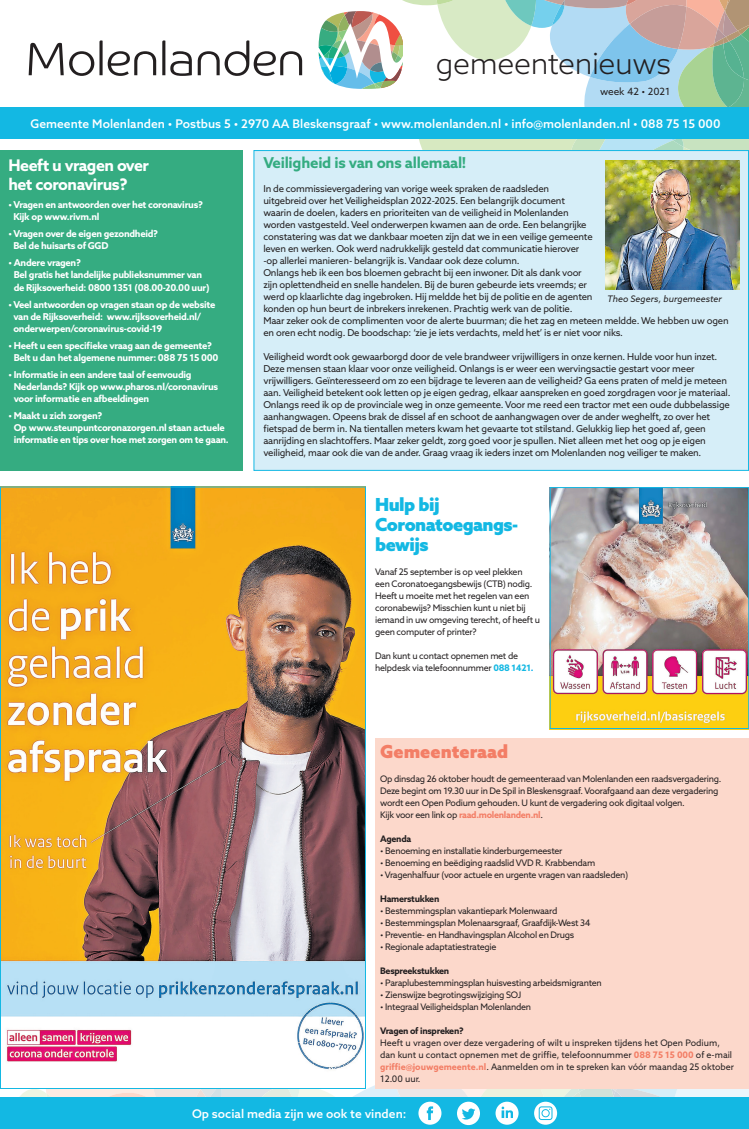
<style>
.page{position:relative;width:749px;height:1129px;background:#fff}
.page>*{position:absolute;margin:0;border:0;box-sizing:border-box;transform-origin:0 0}
.t1{font:300 30px "Azo Sans";letter-spacing:-.015em;color:#231f20}
.t2{font:900 18px/20px "Azo Sans";letter-spacing:-.03em;color:#13b8e3}
.t3{font:900 18px "Azo Sans";color:#f37e66}
.t4{font:700 16px/19.2px "Azo Sans";letter-spacing:-.03em;color:#fff}
.t5{font:700 15px "Azo Sans";letter-spacing:-.015em;color:#35ac81}
.t6{font:500 12px "Azo Sans";color:#fff}
.t7{font:10px "Azo Sans";color:#231f20}
.t8{font:9.5px/12px "Azo Sans";letter-spacing:-.02em;color:#231f20}
.t9{font:700 9.5px/12px "Azo Sans";letter-spacing:-.03em;color:#fff}
.t10{font:9px/12px "Azo Sans";letter-spacing:-.03em;color:#231f20}
.t11{font:9px/12px "Azo Sans";color:#231f20}
.t12{font:700 9px "Azo Sans";letter-spacing:-.03em;color:#231f20}
.t13{font:italic 9px "Azo Sans";color:#231f20}
.s1{font-weight:700;color:#13b8e3}
.s2{font-weight:700;color:#00aeef}
.s3{font-weight:700;color:#f37e66}
</style>
<div class="page">
<svg style="left:417px;top:138px;width:331px;height:12px;background:#bbe1cd"></svg>
<svg style="left:29px;top:40px;width:127px;height:36px"></svg>
<svg style="left:162px;top:40px;width:30px;height:36px"></svg>
<svg style="left:198px;top:40px;width:104px;height:36px"></svg>
<svg style="left:318px;top:0;width:430px;height:107px"></svg>
<div style="left:0;top:1097px;width:748px;height:31px;background:#13b8e3"></div>
<svg style="left:17px;top:1085px;width:731px;height:39px"></svg>
<svg style="left:542px;top:1109px;width:6px;height:7px"></svg>
<div style="left:254px;top:150px;width:494px;height:320px;background:#d6eef8"></div>
<div style="left:253px;top:150px;width:495px;height:321px;border:1px solid #13b8e3"></div>
<div style="left:1px;top:107px;width:747px;height:31px;background:#13b8e3"></div>
<img style="left:605px;top:161px;width:133px;height:128px">
<div style="left:1px;top:150px;width:242px;height:321px;background:#35ac81"></div>
<img style="left:2px;top:488px;width:362px;height:598px">
<div style="left:375px;top:738px;width:373px;height:350px;background:#fcd8cb"></div>
<img style="left:551px;top:489px;width:195px;height:238px">
<div style="left:549px;top:487px;width:199px;height:242px;border:1px solid #13b8e3"></div>
<h1 class="t1" style="left:435px;top:44px;width:237px">gemeentenieuws</h1>
<p class="t7" style="left:600px;top:84px;width:72px">week 42 • 2021</p>
<p class="t6" style="left:31px;top:115px;width:691px">Gemeente Molenlanden • Postbus 5 • 2970 AA Bleskensgraaf • www.molenlanden.nl • info@molenlanden.nl • 088 75 15 000</p>
<h3 class="t4" style="left:9px;top:156px;width:142px">Heeft u vragen over het coronavirus?</h3>
<p class="t9" style="left:13px;top:199px;width:191px;text-indent:-5px">• Vragen en antwoorden over het coronavirus?<br>Kijk op www.rivm.nl</p>
<p class="t9" style="left:13px;top:228px;width:146px;text-indent:-5px">• Vragen over de eigen gezondheid?<br>Bel de huisarts of GGD</p>
<p class="t9" style="left:14px;top:257px;width:197px;text-indent:-5px">• Andere vragen?<br>Bel gratis het landelijke publieksnummer van de Rijksoverheid: 0800 1351 (08.00-20.00 uur)</p>
<p class="t9" style="left:13px;top:298px;width:203px;text-indent:-5px">• Veel antwoorden op vragen staan op de website van de Rijksoverheid: www.rijksoverheid.nl/ onderwerpen/coronavirus-covid-19</p>
<p class="t9" style="left:14px;top:339px;width:206px;text-indent:-5px">• Heeft u een specifieke vraag aan de gemeente?<br>Belt u dan het algemene nummer: 088 75 15 000</p>
<p class="t9" style="left:14px;top:368px;width:206px;text-indent:-5px">• Informatie in een andere taal of eenvoudig<br>Nederlands? Kijk op www.pharos.nl/coronavirus voor informatie en afbeeldingen</p>
<p class="t9" style="left:14px;top:409px;width:216px;text-indent:-5px">• Maakt u zich zorgen?<br>Op www.steunpuntcoronazorgen.nl staan actuele informatie en tips over hoe met zorgen om te gaan.</p>
<h3 class="t5" style="left:263px;top:153px;width:204px">Veiligheid is van ons allemaal!</h3>
<p class="t8" style="left:263px;top:182px;width:466px">In de commissievergadering van vorige week spraken de raadsleden<br>uitgebreid over het Veiligheidsplan 2022-2025. Een belangrijk document<br>waarin de doelen, kaders en prioriteiten van de veiligheid in Molenlanden<br>worden vastgesteld. Veel onderwerpen kwamen aan de orde. Een belangrijke<br>constatering was dat we dankbaar moeten zijn dat we in een veilige gemeente<br>leven en werken. Ook werd nadrukkelijk gesteld dat communicatie hierover<br>-op allerlei manieren- belangrijk is. Vandaar ook deze column.<br>Onlangs heb ik een bos bloemen gebracht bij een inwoner. Dit als dank voor<br>zijn oplettendheid en snelle handelen. Bij de buren gebeurde iets vreemds; er<br>werd op klaarlichte dag ingebroken. Hij meldde het bij de politie en de agenten<br>konden op hun beurt de inbrekers inrekenen. Prachtig werk van de politie.<br>Maar zeker ook de complimenten voor de alerte buurman; die het zag en meteen meldde. We hebben uw ogen en oren echt nodig. De boodschap: ‘zie je iets verdachts, meld het’ is er niet voor niks.</p>
<p class="t8" style="left:263px;top:350px;width:468px">Veiligheid wordt ook gewaarborgd door de vele brandweer vrijwilligers in onze kernen. Hulde voor hun inzet.<br>Deze mensen staan klaar voor onze veiligheid. Onlangs is er weer een wervingsactie gestart voor meer vrijwilligers. Geïnteresseerd om zo een bijdrage te leveren aan de veiligheid? Ga eens praten of meld je meteen aan. Veiligheid betekent ook letten op je eigen gedrag, elkaar aanspreken en goed zorgdragen voor je materiaal.<br>Onlangs reed ik op de provinciale weg in onze gemeente. Voor me reed een tractor met een oude dubbelassige aanhangwagen. Opeens brak de dissel af en schoot de aanhangwagen over de ander weghelft, zo over het fietspad de berm in. Na tientallen meters kwam het gevaarte tot stilstand. Gelukkig liep het goed af, geen aanrijding en slachtoffers. Maar zeker geldt, zorg goed voor je spullen. Niet alleen met het oog op je eigen veiligheid, maar ook die van de ander. Graag vraag ik ieders inzet om Molenlanden nog veiliger te maken.</p>
<p class="t13" style="left:607px;top:293px;width:116px">Theo Segers, burgemeester</p>
<h2 class="t2" style="left:375px;top:493px;width:144px">Hulp bij<br>Coronatoegangs&shy;bewijs</h2>
<p class="t10" style="left:375px;top:565px;width:166px">Vanaf 25 september is op veel plekken<br>een Coronatoegangsbewijs (CTB) nodig.<br>Heeft u moeite met het regelen van een coronabewijs? Misschien kunt u niet bij iemand in uw omgeving terecht, of heeft u geen computer of printer?</p>
<p class="t10" style="left:375px;top:649px;width:160px">Dan kunt u contact opnemen met de helpdesk via telefoonnummer <span class="s1">088 1421</span><span class="s2">.</span></p>
<h2 class="t3" style="left:380px;top:739px;width:129px">Gemeenteraad</h2>
<p class="t10" style="left:380px;top:772px;width:343px">Op dinsdag 26 oktober houdt de gemeenteraad van Molenlanden een raadsvergadering.<br>Deze begint om 19.30 uur in De Spil in Bleskensgraaf. Voorafgaand aan deze vergadering wordt een Open Podium gehouden. U kunt de vergadering ook digitaal volgen.<br>Kijk voor een link op <span class="s3">raad.molenlanden.nl</span>.</p>
<p class="t12" style="left:380px;top:832px;width:33px">Agenda</p>
<p class="t10" style="left:380px;top:844px;width:184px">• Benoeming en installatie kinderburgemeester</p>
<p class="t10" style="left:380px;top:856px;width:216px">• Benoeming en beëdiging raadslid VVD R. Krabbendam</p>
<p class="t10" style="left:380px;top:868px;width:249px">• Vragenhalfuur (voor actuele en urgente vragen van raadsleden)</p>
<p class="t12" style="left:380px;top:892px;width:61px">Hamerstukken</p>
<p class="t10" style="left:380px;top:904px;width:179px">• Bestemmingsplan vakantiepark Molenwaard</p>
<p class="t10" style="left:380px;top:916px;width:212px">• Bestemmingsplan Molenaarsgraaf, Graafdijk-West 34</p>
<p class="t10" style="left:380px;top:928px;width:196px">• Preventie- en Handhavingsplan Alcohol en Drugs</p>
<p class="t10" style="left:380px;top:940px;width:118px">• Regionale adaptatiestrategie</p>
<p class="t12" style="left:380px;top:964px;width:71px">Bespreekstukken</p>
<p class="t10" style="left:380px;top:976px;width:223px">• Paraplubestemmingsplan huisvesting arbeidsmigranten</p>
<p class="t10" style="left:380px;top:988px;width:143px">• Zienswijze begrotingswijziging SOJ</p>
<p class="t10" style="left:380px;top:1000px;width:152px">• Integraal Veiligheidsplan Molenlanden</p>
<p class="t12" style="left:380px;top:1024px;width:85px">Vragen of inspreken?</p>
<p class="t11" style="left:380px;top:1036px;width:355px">Heeft u vragen over deze vergadering of wilt u inspreken tijdens het Open Podium, dan kunt u contact opnemen met de griffie, telefoonnummer <span class="s3">088 75 15 000</span> of e-mail <span class="s3">griffie@jouwgemeente.nl</span>. Aanmelden om in te spreken kan vóór maandag 25 oktober 12.00 uur.</p>
<p class="t6" style="left:192px;top:1105px;width:216px">Op social media zijn we ook te vinden:</p>
</div>
